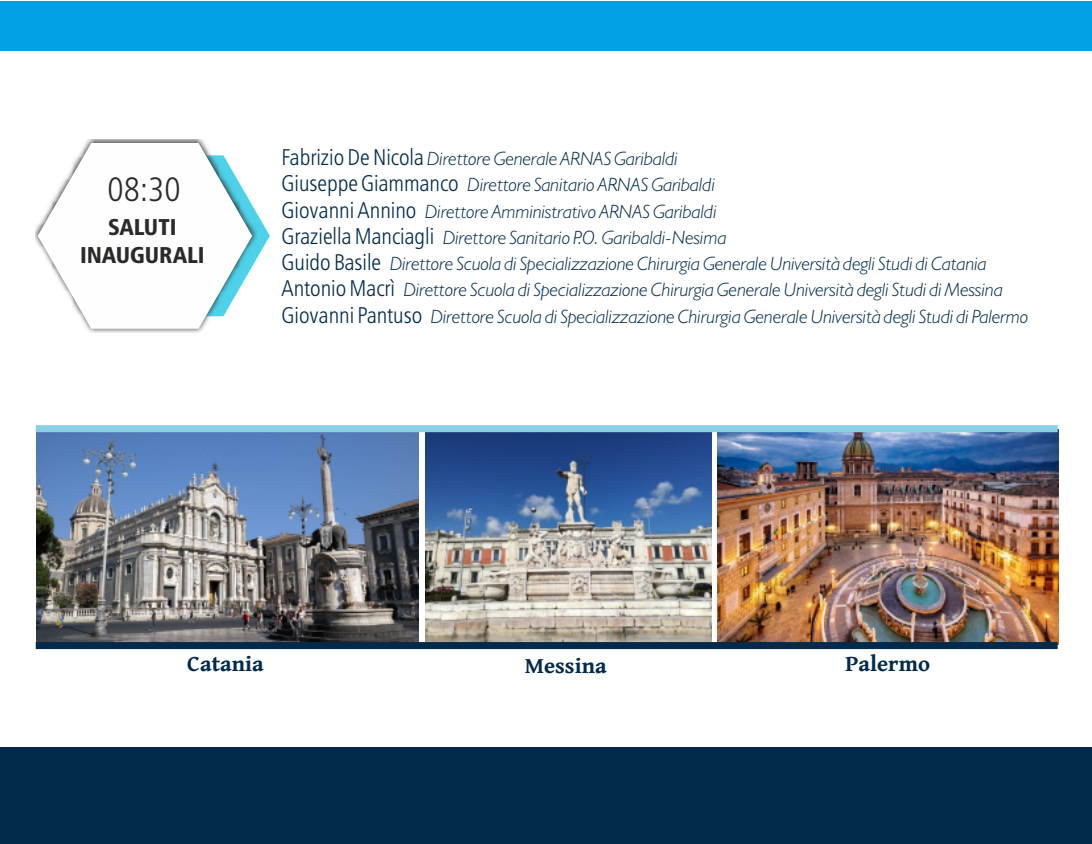
<style>
.page{position:relative;width:1092px;height:844px;background:#fff}
.page>*{position:absolute;margin:0;border:0;box-sizing:border-box;transform-origin:0 0}
.t1{font:33.77px "Humanist 777 BT Light Condensed B";color:#2b2a29}
.t2{font:22.93px/28px "Humanist 777 BT Black Condensed B";color:#2b2a29;text-align:center}
.t3{font:700 22.57px "Gentium Book Basic";color:#012a4c}
.t4{font:italic 300 19.25px "Humanist 521 BT";color:#012a4c}
.s1{font-family:"Humanist 777 BT Light Condensed B";font-weight:400;font-style:normal;font-size:22.75px}
</style>
<div class="page">
<div style="left:0;top:747px;width:1091px;height:96px;background:#012a4c"></div>
<div style="left:0;top:1px;width:1091px;height:49px;background:#00a0e3"></div>
<svg style="left:257px;top:213px;width:13px;height:45px"></svg>
<img style="left:35px;top:140px;width:222px;height:193px">
<svg style="left:38px;top:143px;width:214px;height:185px"></svg>
<img style="left:425px;top:432px;width:286px;height:210px">
<img style="left:717px;top:432px;width:340px;height:210px">
<img style="left:36px;top:432px;width:383px;height:210px">
<div style="left:36px;top:425px;width:1021px;height:7px;background:#89d0e6"></div>
<div style="left:36px;top:642px;width:1021px;height:7px;background:#012a4c"></div>
<h1 class="t1" style="left:108px;top:175px;width:75px">08:30</h1>
<p class="t2" style="left:80px;top:215px;width:126px">SALUTI<br>INAUGURALI</p>
<p class="t4" style="left:281px;top:150px;width:398px"><span class="s1">Fabrizio De Nicola</span> Direttore Generale ARNAS Garibaldi</p>
<p class="t4" style="left:281px;top:203px;width:436px"><span class="s1">Giovanni Annino</span> Direttore Amministrativo ARNAS Garibaldi</p>
<p class="t4" style="left:281px;top:177px;width:435px"><span class="s1">Giuseppe Giammanco</span> Direttore Sanitario ARNAS Garibaldi</p>
<p class="t4" style="left:281px;top:229px;width:446px"><span class="s1">Graziella Manciagli</span> Direttore Sanitario P.O. Garibaldi-Nesima</p>
<p class="t4" style="left:281px;top:255px;width:706px"><span class="s1">Guido Basile</span> Direttore Scuola di Specializzazione Chirurgia Generale Università degli Studi di Catania</p>
<p class="t4" style="left:281px;top:282px;width:722px"><span class="s1">Antonio Macrì</span> Direttore Scuola di Specializzazione Chirurgia Generale Università degli Studi di Messina</p>
<p class="t4" style="left:281px;top:308px;width:748px"><span class="s1">Giovanni Pantuso</span> Direttore Scuola di Specializzazione Chirurgia Generale Università degli Studi di Palermo</p>
<p class="t3" style="left:187px;top:651px;width:78px">Catania</p>
<p class="t3" style="left:524px;top:653px;width:83px">Messina</p>
<p class="t3" style="left:845px;top:650px;width:86px">Palermo</p>
</div>
